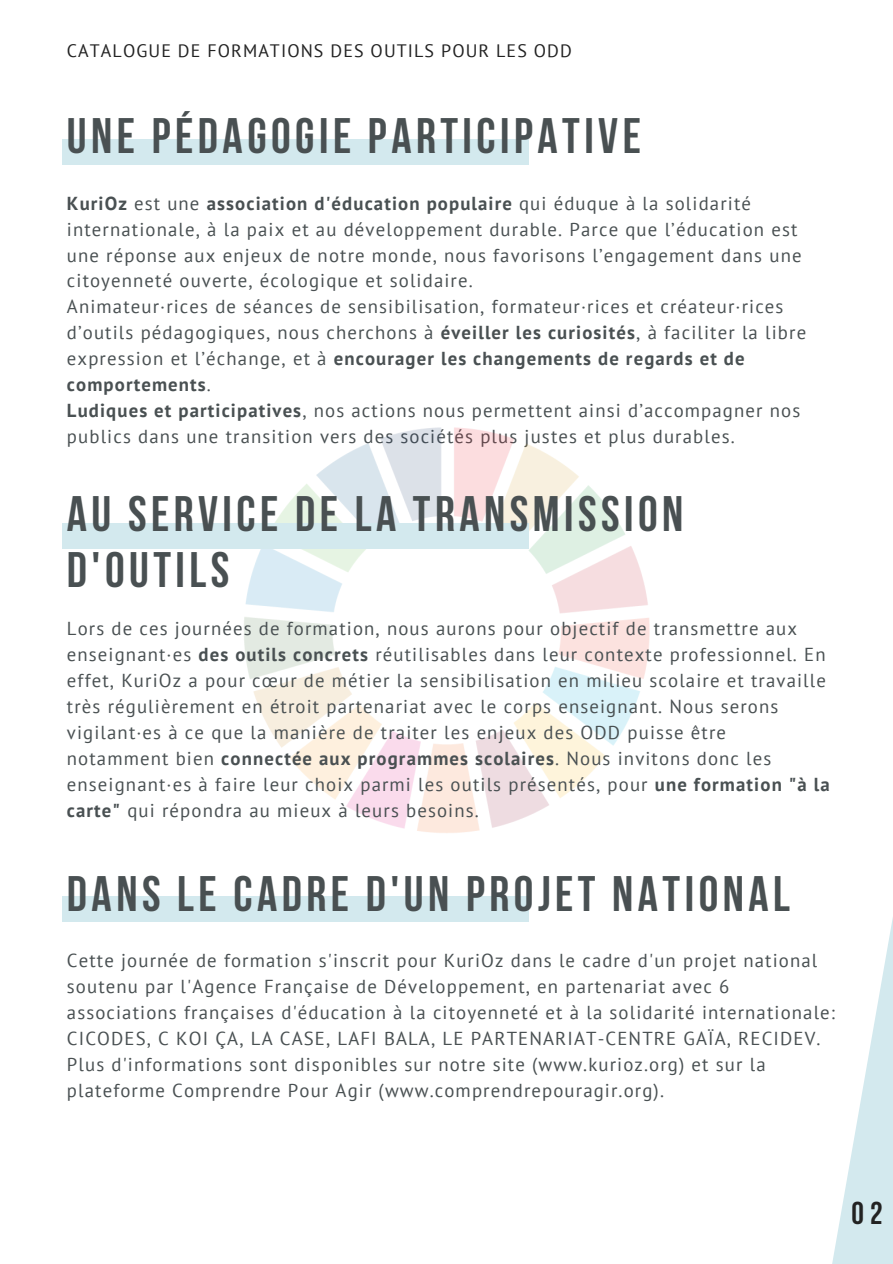
<style>
.page{position:relative;width:893px;height:1264px;background:#fff}
.page>*{position:absolute;margin:0;border:0;box-sizing:border-box;transform-origin:0 0}
.t1{font:700 49.65px/56.2px "Bebas Neue";letter-spacing:.09em;color:#495052}
.t2{font:700 31.5px "Bebas Neue";color:#222}
.t3{font:18.75px/25.8px "PT Sans";letter-spacing:.06em;color:#495052}
.t4{font:18px "PT Sans";letter-spacing:.06em;color:#222}
.s1{font-weight:700}
</style>
<div class="page">
<div style="left:63px;top:139px;width:465px;height:25px;background:#d3e9ee"></div>
<img style="left:234px;top:427px;width:416px;height:406px">
<div style="left:63px;top:523px;width:465px;height:25px;background:#d3e9ee"></div>
<div style="left:63px;top:896px;width:465px;height:25px;background:#d3e9ee"></div>
<svg style="left:832px;top:923px;width:60px;height:340px"></svg>
<h1 class="t4" style="left:67px;top:39px;width:506px">CATALOGUE DE FORMATIONS DES OUTILS POUR LES ODD</h1>
<h2 class="t1" style="left:67px;top:113px;width:575px">UNE PÉDAGOGIE PARTICIPATIVE</h2>
<h1 class="t3" style="left:67px;top:190px;width:736px"><span class="s1">KuriOz</span> est une <span class="s1">association d'éducation populaire</span> qui éduque à la solidarité internationale, à la paix et au développement durable. Parce que l’éducation est une réponse aux enjeux de notre monde, nous favorisons l’engagement dans une citoyenneté ouverte, écologique et solidaire.</h1>
<p class="t3" style="left:67px;top:293px;width:740px">Animateur·rices de séances de sensibilisation, formateur·rices et créateur·rices d’outils pédagogiques, nous cherchons à <span class="s1">éveiller les curiosités</span>, à faciliter la libre expression et l’échange, et à <span class="s1">encourager les changements de regards et de comportements</span>.</p>
<p class="t3" style="left:67px;top:397px;width:734px"><span class="s1">Ludiques et participatives</span>, nos actions nous permettent ainsi d’accompagner nos publics dans une transition vers des sociétés plus justes et plus durables.</p>
<p class="t1" style="left:67px;top:490px;width:618px">AU SERVICE DE LA TRANSMISSION<br>D'OUTILS</p>
<p class="t3" style="left:67px;top:615px;width:764px">Lors de ces journées de formation, nous aurons pour objectif de transmettre aux enseignant·es <span class="s1">des outils concrets</span> réutilisables dans leur contexte professionnel. En effet, KuriOz a pour cœur de métier la sensibilisation en milieu scolaire et travaille très régulièrement en étroit partenariat avec le corps enseignant. Nous serons vigilant·es à ce que la manière de traiter les enjeux des ODD puisse être notamment bien <span class="s1">connectée aux programmes scolaires</span>. Nous invitons donc les enseignant·es à faire leur choix parmi les outils présentés, pour <span class="s1">une formation "à la carte"</span> qui répondra au mieux à leurs besoins.</p>
<p class="t1" style="left:67px;top:870px;width:724px">DANS LE CADRE D'UN PROJET NATIONAL</p>
<p class="t3" style="left:67px;top:947px;width:769px">Cette journée de formation s'inscrit pour KuriOz dans le cadre d'un projet national soutenu par l'Agence Française de Développement, en partenariat avec 6 associations françaises d'éducation à la citoyenneté et à la solidarité internationale:<br>CICODES, C KOI ÇA, LA CASE, LAFI BALA, LE PARTENARIAT-CENTRE GAÏA, RECIDEV.</p>
<h1 class="t3" style="left:67px;top:1050px;width:700px">Plus d'informations sont disponibles sur notre site (www.kurioz.org) et sur la plateforme Comprendre Pour Agir (www.comprendrepouragir.org).</h1>
<p class="t2" style="left:851px;top:1200px;width:33px">02</p>
</div>
